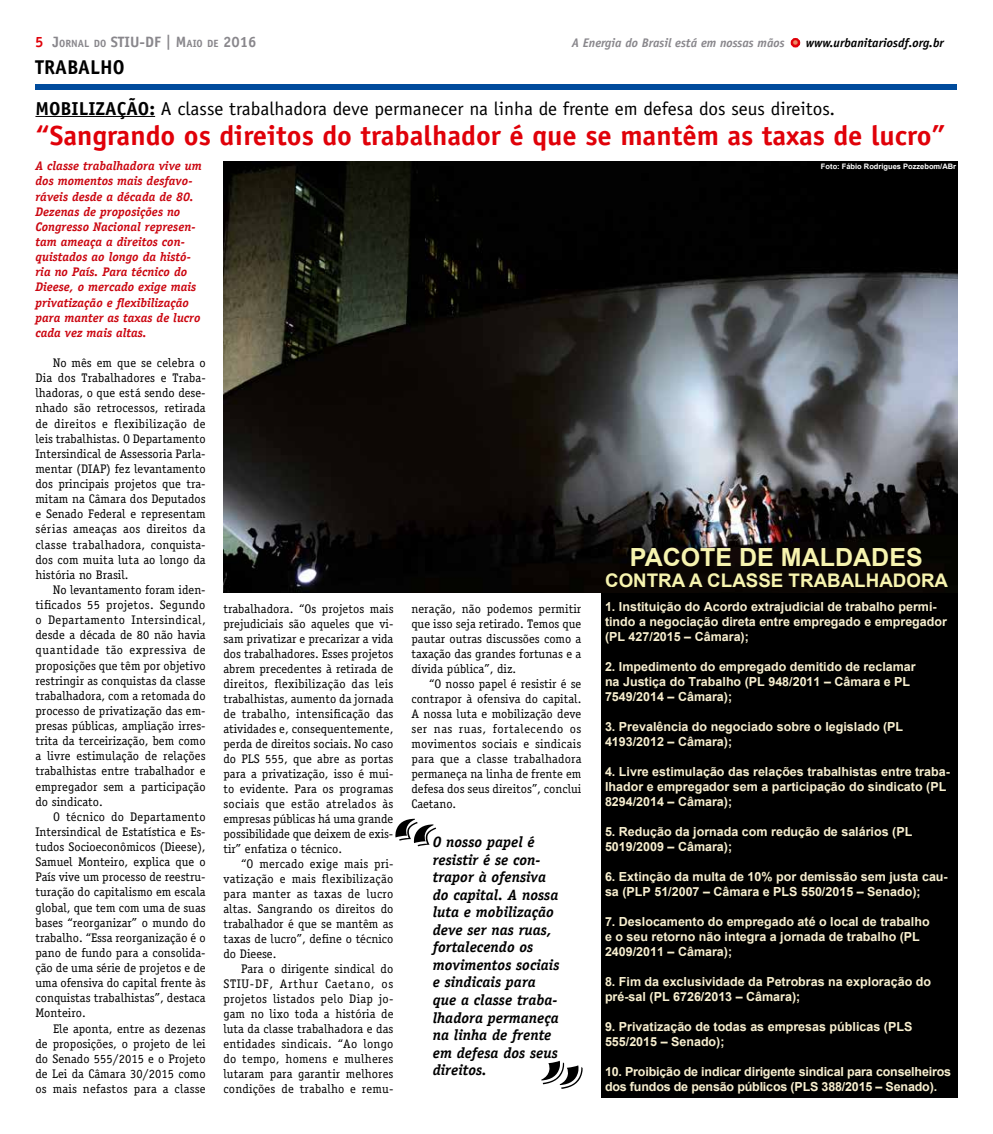
<style>
.page{position:relative;width:993px;height:1134px;background:#fff}
.page>*{position:absolute;margin:0;border:0;box-sizing:border-box;transform-origin:0 0}
.t1{font:700 27.75px "Officina Sans";color:#e00109}
.t2{font:700 25px "Arial";color:#f7f4af}
.t3{font:700 20px "Officina Sans";color:#000}
.t4{font:18.75px "Officina Sans";color:#000}
.t5{font:700 18.75px "Arial";color:#f7f4af}
.t6{font:italic 700 15px/17.5px "Officina Serif";color:#000}
.t7{font:700 15px "Officina Sans";color:#89878c}
.t8{font:12.5px/15.1px "Officina Serif";color:#000;text-align:justify}
.t9{font:700 12.5px/15px "Arial";color:#f8efcf}
.t10{font:italic 700 12.5px/15.1px "Officina Serif";color:#cb0610}
.t11{font:italic 700 12.5px "Officina Sans";color:#89878c}
.t12{font:700 7.5px "Arial";color:#fff}
.s1{color:#e00109}
.s2{font-size:10.5px}
.s3{color:#ed8a66}
.s4{color:#000}
.s5{font-weight:700}
</style>
<div class="page">
<div style="left:790px;top:38px;width:10px;height:9px;border:5px solid #e00109;border-radius:50%"></div>
<hr style="left:35px;top:116px;width:120px;height:1px;background:#000">
<div style="left:35px;top:84px;width:921px;height:6px;background:#004b9c"></div>
<div style="left:600px;top:593px;width:357px;height:504px;background:#000"></div>
<img style="left:223px;top:161px;width:734px;height:432px">
<p class="t7" style="left:35px;top:33px;width:222px"><span class="s1">5</span> J<span class="s2">ORNAL DO</span> STIU-DF | M<span class="s2">AIO DE</span> 2016</p>
<p class="t11" style="left:571px;top:35px;width:373px">A Energia do Brasil está em nossas mãos <span class="s3">•</span> <span class="s4">www.urbanitariosdf.org.br</span></p>
<h3 class="t3" style="left:35px;top:55px;width:89px">TRABALHO</h3>
<h3 class="t4" style="left:35px;top:97px;width:801px"><span class="s5">MOBILIZAÇÃO:</span> A classe trabalhadora deve permanecer na linha de frente em defesa dos seus direitos.</h3>
<h1 class="t1" style="left:35px;top:118px;width:911px">“Sangrando os direitos do trabalhador é que se mantêm as taxas de lucro”</h1>
<p class="t10" style="left:35px;top:159px;width:168px">A classe trabalhadora vive um dos momentos mais desfavo&shy;ráveis desde a década de 80.<br>Dezenas de proposições no<br>Congresso Nacional represen&shy;tam ameaça a direitos con&shy;quistados ao longo da histó&shy;ria no País. Para técnico do<br>Dieese, o mercado exige mais privatização e flexibilização para manter as taxas de lucro cada vez mais altas.</p>
<p class="t8" style="left:35px;top:355px;width:172px;text-indent:18px">No mês em que se celebra o Dia dos Trabalhadores e Traba&shy;lhadoras, o que está sendo dese&shy;nhado são retrocessos, retirada de direitos e flexibilização de leis trabalhistas. O Departamento Intersindical de Assessoria Parla&shy;mentar (DIAP) fez levantamento dos principais projetos que tra&shy;mitam na Câmara dos Deputados e Senado Federal e representam sérias ameaças aos direitos da classe trabalhadora, conquista&shy;dos com muita luta ao longo da história no Brasil.</p>
<p class="t8" style="left:35px;top:582px;width:172px;text-indent:18px">No levantamento foram iden&shy;tificados 55 projetos. Segundo o Departamento Intersindical, desde a década de 80 não havia quantidade tão expressiva de proposições que têm por objetivo restringir as conquistas da classe trabalhadora, com a retomada do processo de privatização das em&shy;presas públicas, ampliação irres&shy;trita da terceirização, bem como a livre estimulação de relações trabalhistas entre trabalhador e empregador sem a participação do sindicato.</p>
<p class="t8" style="left:35px;top:809px;width:172px;text-indent:18px">O técnico do Departamento Intersindical de Estatística e Es&shy;tudos Socioeconômicos (Dieese), Samuel Monteiro, explica que o País vive um processo de reestru&shy;turação do capitalismo em escala global, que tem com uma de suas bases “reorganizar” o mundo do trabalho. “Essa reorganização é o pano de fundo para a consolida&shy;ção de uma série de projetos e de uma ofensiva do capital frente às conquistas trabalhistas”, destaca Monteiro.</p>
<p class="t8" style="left:35px;top:1021px;width:172px;text-indent:18px">Ele aponta, entre as dezenas de proposições, o projeto de lei do Senado 555/2015 e o Projeto de Lei da Câmara 30/2015 como os mais nefastos para a classe</p>
<p class="t12" style="left:820px;top:161px;width:137px">Foto: Fábio Rodrigues Pozzebom/ABr</p>
<h2 class="t2" style="left:629px;top:541px;width:294px">PACOTE DE MALDADES</h2>
<h3 class="t5" style="left:605px;top:568px;width:344px">CONTRA A CLASSE TRABALHADORA</h3>
<p class="t9" style="left:604px;top:599px;width:343px">1. Instituição do Acordo extrajudicial de trabalho permi&shy;tindo a negociação direta entre empregado e empregador (PL 427/2015 – Câmara);</p>
<p class="t9" style="left:604px;top:659px;width:312px">2. Impedimento do empregado demitido de reclamar na Justiça do Trabalho (PL 948/2011 – Câmara e PL<br>7549/2014 – Câmara);</p>
<p class="t9" style="left:604px;top:719px;width:300px">3. Prevalência do negociado sobre o legislado (PL<br>4193/2012 – Câmara);</p>
<p class="t9" style="left:604px;top:764px;width:346px">4. Livre estimulação das relações trabalhistas entre traba&shy;lhador e empregador sem a participação do sindicato (PL<br>8294/2014 – Câmara);</p>
<p class="t9" style="left:604px;top:824px;width:309px">5. Redução da jornada com redução de salários (PL<br>5019/2009 – Câmara);</p>
<p class="t9" style="left:604px;top:869px;width:344px">6. Extinção da multa de 10% por demissão sem justa cau&shy;sa (PLP 51/2007 – Câmara e PLS 550/2015 – Senado);</p>
<p class="t9" style="left:604px;top:914px;width:326px">7. Deslocamento do empregado até o local de trabalho e o seu retorno não integra a jornada de trabalho (PL<br>2409/2011 – Câmara);</p>
<p class="t9" style="left:604px;top:974px;width:327px">8. Fim da exclusividade da Petrobras na exploração do pré-sal (PL 6726/2013 – Câmara);</p>
<p class="t9" style="left:604px;top:1019px;width:309px">9. Privatização de todas as empresas públicas (PLS<br>555/2015 – Senado);</p>
<p class="t9" style="left:604px;top:1064px;width:347px">10. Proibição de indicar dirigente sindical para conselheiros dos fundos de pensão públicos (PLS 388/2015 – Senado).</p>
<p class="t8" style="left:411px;top:601px;width:171px">neração, não podemos permitir que isso seja retirado. Temos que pautar outras discussões como a taxação das grandes fortunas e a dívida pública”, diz.</p>
<p class="t8" style="left:411px;top:676px;width:171px;text-indent:18px">“O nosso papel é resistir é se contrapor à ofensiva do capital.<br>A nossa luta e mobilização deve ser nas ruas, fortalecendo os movimentos sociais e sindicais para que a classe trabalhadora permaneça na linha de frente em defesa dos seus direitos”, conclui Caetano.</p>
<p class="t6" style="left:432px;top:834px;width:128px">O nosso papel é resistir é se con&shy;trapor à ofensiva do capital. A nossa luta e mobilização deve ser nas ruas, fortalecendo os movimentos sociais e sindicais para que a classe traba&shy;lhadora permaneça na linha de frente em defesa dos seus direitos.</p>
<p class="t8" style="left:223px;top:601px;width:171px">trabalhadora. “Os projetos mais prejudiciais são aqueles que vi&shy;sam privatizar e precarizar a vida dos trabalhadores. Esses projetos abrem precedentes à retirada de direitos, flexibilização das leis trabalhistas, aumento da jornada de trabalho, intensificação das atividades e, consequentemente, perda de direitos sociais. No caso do PLS 555, que abre as portas para a privatização, isso é mui&shy;to evidente. Para os programas sociais que estão atrelados às empresas públicas há uma grande possibilidade que deixem de exis&shy;tir” enfatiza o técnico.</p>
<p class="t8" style="left:223px;top:856px;width:171px;text-indent:18px">“O mercado exige mais pri&shy;vatização e mais flexibilização para manter as taxas de lucro altas. Sangrando os direitos do trabalhador é que se mantêm as taxas de lucro”, define o técnico do Dieese.</p>
<p class="t8" style="left:223px;top:961px;width:171px;text-indent:18px">Para o dirigente sindical do STIU-DF, Arthur Caetano, os projetos listados pelo Diap jo&shy;gam no lixo toda a história de luta da classe trabalhadora e das entidades sindicais. “Ao longo do tempo, homens e mulheres lutaram para garantir melhores condições de trabalho e remu-</p>
</div>
